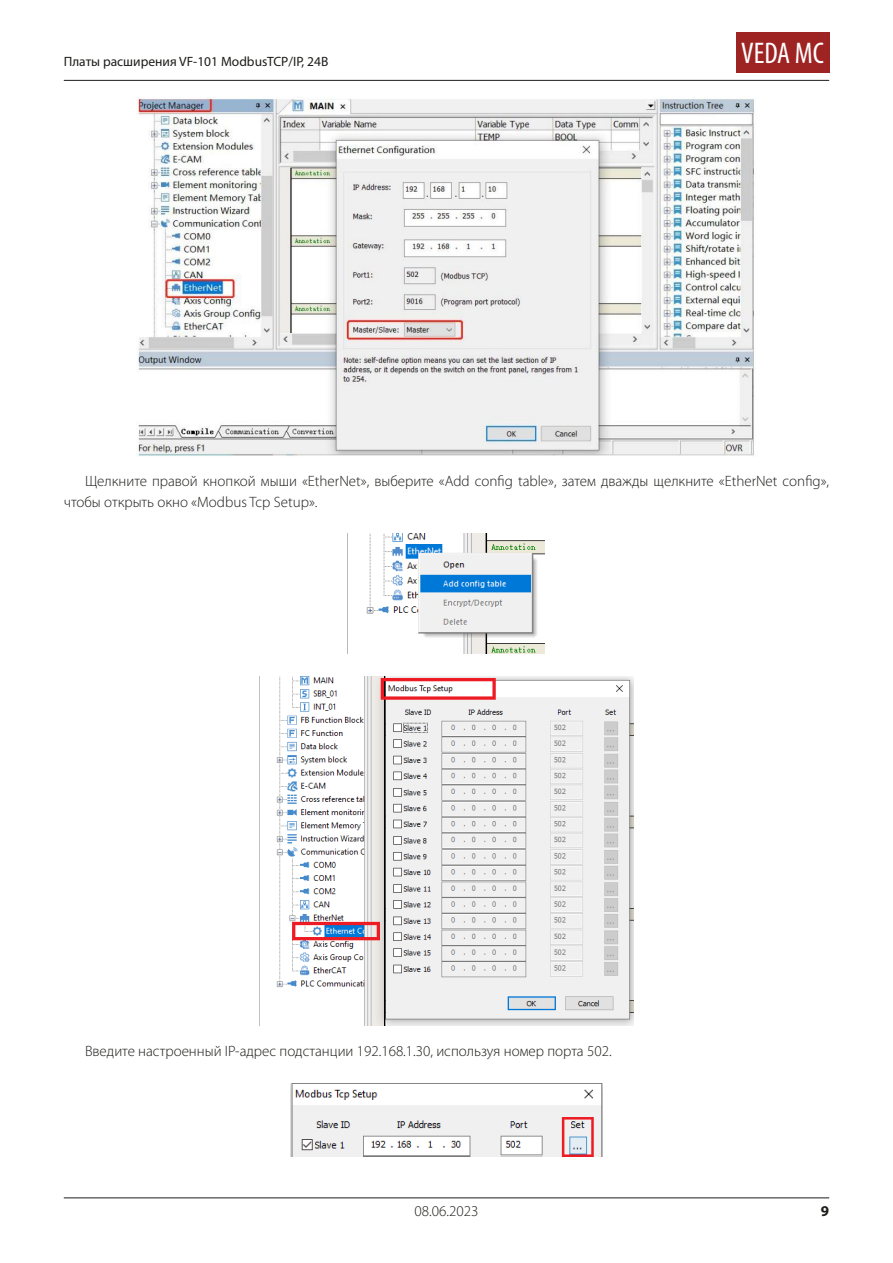
<style>
.page{position:relative;width:893px;height:1263px;background:#fff}
.page>*{position:absolute;margin:0;border:0;box-sizing:border-box;transform-origin:0 0}
.t1{font:condensed 30px "Myriad Pro";color:#fff}
.Основной_текст{font:300 15px/21px "Myriad Pro";color:#1d1d1b}
.t2{font:15px "Calibri";color:#000}
.t3{font:700 15px "Myriad Pro";color:#1d1d1b}
.t4{font:13.5px "Myriad Pro";color:#1d1d1b}
</style>
<div class="page">
<div style="left:736px;top:32px;width:93px;height:40px;background:#9d2423"></div>
<hr style="left:64px;top:80px;width:765px;height:1px;background:#1d1d1b">
<hr style="left:64px;top:1197px;width:765px;height:1px;background:#1d1d1b">
<img style="left:136px;top:97px;width:618px;height:359px">
<img style="left:347px;top:533px;width:198px;height:121px">
<img style="left:276px;top:676px;width:357px;height:350px">
<img style="left:291px;top:1083px;width:311px;height:73px">
<svg style="left:440px;top:1083px;width:13px;height:7px"></svg>
<p class="t4" style="left:64px;top:53px;width:266px">Платы расширения VF-101 ModbusTCP/IP, 24В</p>
<h1 class="t1" style="left:741px;top:35px;width:84px">VEDA MC</h1>
<p class="t2" style="left:165px;top:467px;width:595px">Щелкните правой кнопкой мыши «EtherNet», выберите «Add config table», затем дважды</p>
<p class="Основной_текст" style="left:64px;top:471px;width:767px;text-indent:21px">Щелкните правой кнопкой мыши «EtherNet», выберите «Add config table», затем дважды щелкните «EtherNet config», чтобы открыть окно «Modbus Tcp Setup».</p>
<p class="Основной_текст" style="left:85px;top:1041px;width:528px">Введите настроенный IP-адрес подстанции 192.168.1.30, используя номер порта 502.</p>
<p class="Основной_текст" style="left:415px;top:1200px;width:65px">08.06.2023</p>
<p class="t3" style="left:821px;top:1201px;width:10px">9</p>
</div>
